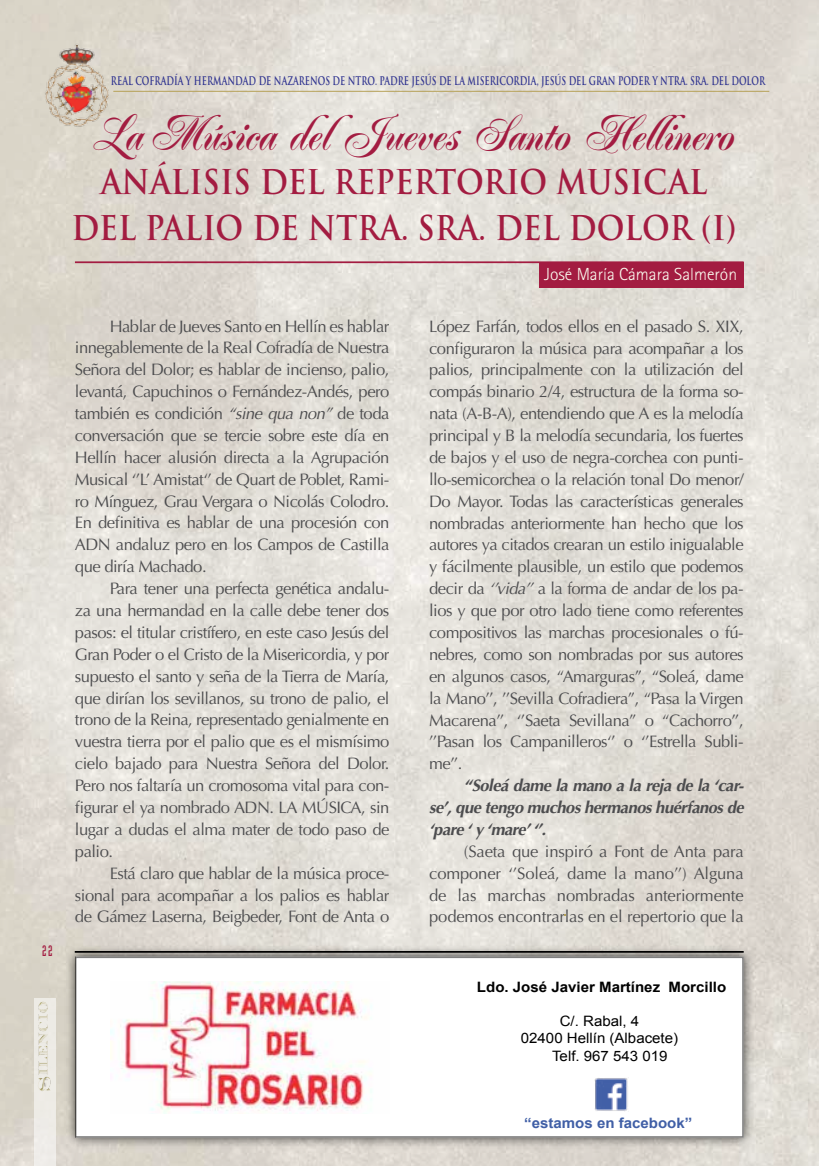
<style>
.page{position:relative;width:819px;height:1166px;background:#fff}
.page>*{position:absolute;margin:0;border:0;box-sizing:border-box;transform-origin:0 0}
.t1{font:49px "Poppl Residenz";color:#a31c41;scale:.96 1}
.t2{font:700 33.25px/45.9px "Trajan Pro";color:#a31c41;text-align:center;scale:.9 1}
.t3{font:300 17.5px "Rotis Sans Serif";color:#fbfcf0}
.t4{font:16.62px/21.9px "Optima";letter-spacing:-.03em;color:#4d4d4f;text-align:justify}
.t5{font:italic 700 16.62px/21.9px "Optima";letter-spacing:-.03em;color:#4d4d4f;text-align:justify}
.t6{font:14.88px "Industria Solid A";color:#a31c41}
.t7{font:14.35px "Arial";color:#000;scale:1.05 1}
.t8{font:700 14.35px "Arial";color:#000;scale:1.05 1}
.t9{font:700 14.35px "Arial";color:#405fa6;scale:1.05 1}
.t10{font:700 11.72px "Trajan";color:#2f3390;scale:.7 1}
.s1{font-style:italic}
</style>
<div class="page">
<img style="left:0;top:0;width:819px;height:1166px">
<img style="left:44px;top:42px;width:67px;height:86px">
<hr style="left:113px;top:91px;width:656px;height:1px;background:#b6a157">
<svg style="left:34px;top:998px;width:21px;height:168px;background:#ebe8e2"></svg>
<svg style="left:38px;top:1002px;width:10px;height:11px"></svg>
<hr style="left:75px;top:261px;width:668px;height:2px;background:#a31c41">
<div style="left:539px;top:262px;width:204px;height:26px;background:#a31c41"></div>
<div style="left:64px;top:945px;width:690px;height:203px;background:#000;opacity:.75"></div>
<div style="left:76px;top:956px;width:667px;height:181px;background:#fff"></div>
<img style="left:111px;top:981px;width:261px;height:132px">
<img style="left:594px;top:1078px;width:34px;height:33px">
<p class="t6" style="left:42px;top:943px;width:12px">22</p>
<p class="t10" style="left:111px;top:73px;width:936px">REAL COFRADÍA Y HERMANDAD DE NAZARENOS DE NTRO. PADRE JESÚS DE LA MISERICORDIA, JESÚS DEL GRAN PODER Y NTRA. SRA. DEL DOLOR</p>
<h1 class="t1" style="left:88px;top:106px;width:670px">La Música delJueves Santo Hellinero</h1>
<h2 class="t2" style="left:71px;top:160px;width:740px">ANÁLISIS DEL REPERTORIO MUSICAL<br>DEL PALIO DE NTRA. SRA. DEL DOLOR (I)</h2>
<p class="t3" style="left:544px;top:264px;width:194px">José María Cámara Salmerón</p>
<p class="t4" style="left:75px;top:315px;width:316px;text-indent:35px">Hablar de Jueves Santo en Hellín es hablar innegablemente de la Real Cofradía de Nuestra Señora del Dolor; es hablar de incienso, palio, levantá, Capuchinos o Fernández-Andés, pero también es condición <span class="s1">“sine qua non”</span> de toda conversación que se tercie sobre este día en Hellín hacer alusión directa a la Agrupación Musical ‘’L’ Amistat‘’ de Quart de Poblet, Rami&shy;ro Mínguez, Grau Vergara o Nicolás Colodro.<br>En definitiva es hablar de una procesión con ADN andaluz pero en los Campos de Castilla que diría Machado.</p>
<p class="t4" style="left:75px;top:578px;width:316px;text-indent:35px">Para tener una perfecta genética andalu&shy;za una hermandad en la calle debe tener dos pasos: el titular cristífero, en este caso Jesús del Gran Poder o el Cristo de la Misericordia, y por supuesto el santo y seña de la Tierra de María, que dirían los sevillanos, su trono de palio, el trono de la Reina, representado genialmente en vuestra tierra por el palio que es el mismísimo cielo bajado para Nuestra Señora del Dolor.<br>Pero nos faltaría un cromosoma vital para con&shy;figurar el ya nombrado ADN. LA MÚSICA, sin lugar a dudas el alma mater de todo paso de palio.</p>
<p class="t4" style="left:75px;top:862px;width:316px;text-indent:35px">Está claro que hablar de la música proce&shy;sional para acompañar a los palios es hablar de Gámez Laserna, Beigbeder, Font de Anta o</p>
<p class="t4" style="left:429px;top:315px;width:316px">López Farfán, todos ellos en el pasado S. XIX, configuraron la música para acompañar a los palios, principalmente con la utilización del compás binario 2/4, estructura de la forma so&shy;nata (A-B-A), entendiendo que A es la melodía principal y B la melodía secundaria, los fuertes de bajos y el uso de negra-corchea con punti&shy;llo-semicorchea o la relación tonal Do menor/ Do Mayor. Todas las características generales nombradas anteriormente han hecho que los autores ya citados crearan un estilo inigualable y fácilmente plausible, un estilo que podemos decir da <span class="s1">‘’vida’’</span> a la forma de andar de los pa&shy;lios y que por otro lado tiene como referentes compositivos las marchas procesionales o fú&shy;nebres, como son nombradas por sus autores en algunos casos, “Amarguras”, “Soleá, dame la Mano’’, ’’Sevilla Cofradiera”, “Pasa la Virgen Macarena’’, ‘’Saeta Sevillana” o “Cachorro’’, ’’Pasan los Campanilleros‘’ o ‘’Estrella Subli&shy;me’’.</p>
<p class="t5" style="left:429px;top:775px;width:316px;text-indent:35px">“Soleá dame la mano a la reja de la ‘car&shy;se’, que tengo muchos hermanos huérfanos de ‘pare ‘ y ‘mare’ ‘’.</p>
<p class="t4" style="left:429px;top:840px;width:316px;text-indent:35px">(Saeta que inspiró a Font de Anta para componer ‘’Soleá, dame la mano’’) Alguna de las marchas nombradas anteriormente podemos encontrarlas en el repertorio que la</p>
<p class="t8" style="left:477px;top:977px;width:239px">Ldo. José Javier Martínez Morcillo</p>
<p class="t7" style="left:559px;top:1012px;width:77px">C/. Rabal, 4</p>
<p class="t7" style="left:521px;top:1029px;width:151px">02400 Hellín (Albacete)</p>
<p class="t7" style="left:552px;top:1046px;width:111px">Telf. 967 543 019</p>
<p class="t9" style="left:524px;top:1113px;width:162px">“estamos en facebook”</p>
</div>
